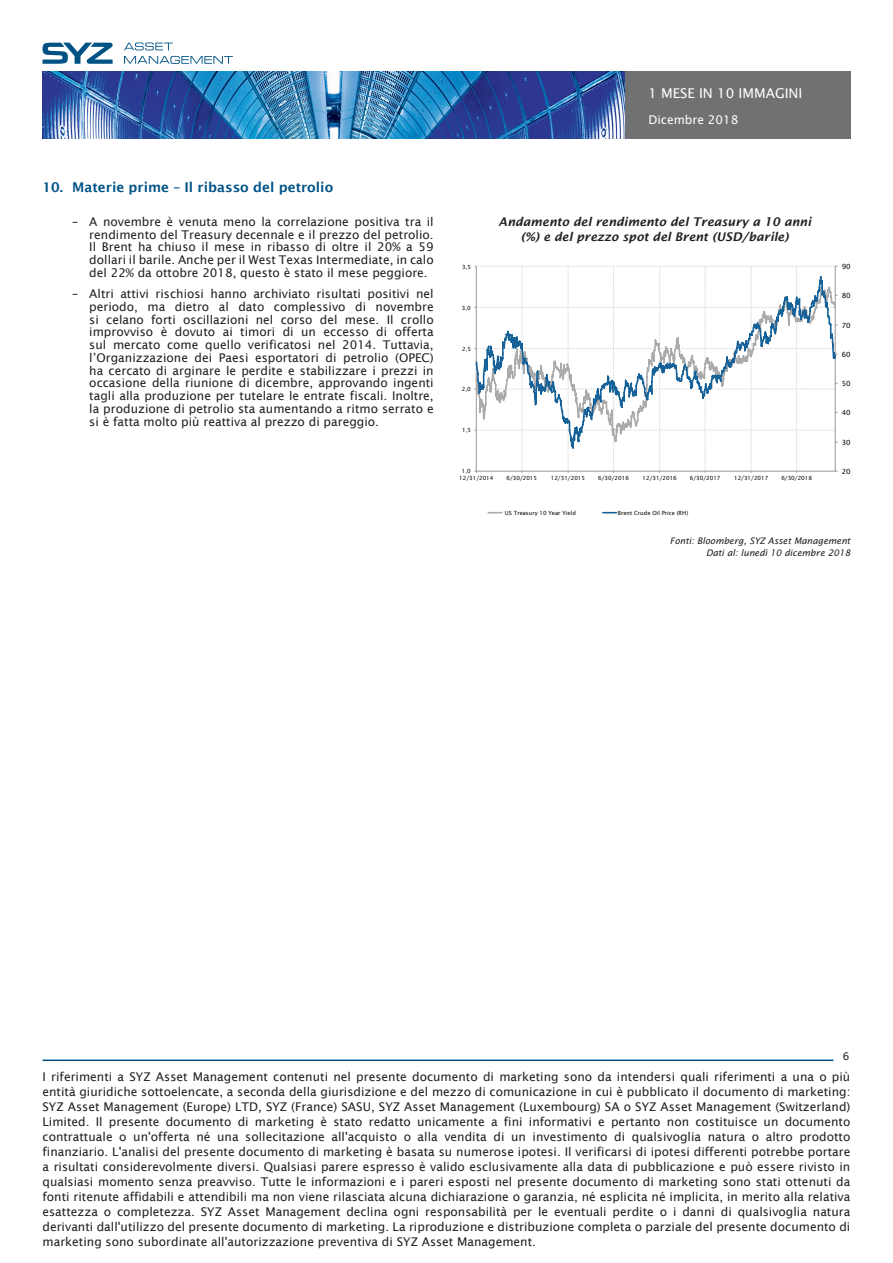
<style>
.page{position:relative;width:893px;height:1263px;background:#fff}
.page>*{position:absolute;margin:0;border:0;box-sizing:border-box;transform-origin:0 0}
.t1{font:600 13.5px "Lucida Sans";color:#005387}
.t2{font:13.5px "Lucida Sans";color:#fff}
.t3{font:12px/12.8px "Lucida Sans";color:#231f20;text-align:justify}
.Graph_TITLES{font:italic 600 12px/15px "Lucida Sans";color:#231f20;text-align:center}
.t4{font:12px "Lucida Sans";color:#fff}
.t5{font:10.5px "Lucida Sans";color:#231f20}
.Source_data{font:italic 9px "Lucida Sans";color:#231f20}
.t6{font:7.05px "Lucida Sans";color:#050504}
.t7{font:5.7px "Lucida Sans";color:#050504}
</style>
<div class="page">
<svg style="left:124px;top:43px;width:49px;height:7px"></svg>
<svg style="left:124px;top:56px;width:109px;height:8px"></svg>
<svg style="left:43px;top:43px;width:70px;height:21px"></svg>
<img style="left:43px;top:72px;width:807px;height:67px">
<hr style="left:43px;top:1059px;width:790px;height:2px;background:#005285">
<svg style="left:474px;top:266px;width:363px;height:207px"></svg>
<svg style="left:476px;top:275px;width:359px;height:175px"></svg>
<svg style="left:488px;top:512px;width:14px;height:1px"></svg>
<svg style="left:603px;top:512px;width:13px;height:1px"></svg>
<p class="t1" style="left:43px;top:180px;width:292px">10. Materie prime – Il ribasso del petrolio</p>
<p class="t3" style="left:89px;top:215px;width:346px;text-indent:-17px">– A novembre è venuta meno la correlazione positiva tra il rendimento del Treasury decennale e il prezzo del petrolio.<br>Il Brent ha chiuso il mese in ribasso di oltre il 20% a 59 dollari il barile. Anche per il West Texas Intermediate, in calo del 22% da ottobre 2018, questo è stato il mese peggiore.</p>
<p class="t3" style="left:89px;top:287px;width:346px;text-indent:-17px">– Altri attivi rischiosi hanno archiviato risultati positivi nel periodo, ma dietro al dato complessivo di novembre si celano forti oscillazioni nel corso del mese. Il crollo improvviso è dovuto ai timori di un eccesso di offerta sul mercato come quello verificatosi nel 2014. Tuttavia, l’Organizzazione dei Paesi esportatori di petrolio (OPEC) ha cercato di arginare le perdite e stabilizzare i prezzi in occasione della riunione di dicembre, approvando ingenti tagli alla produzione per tutelare le entrate fiscali. Inoltre, la produzione di petrolio sta aumentando a ritmo serrato e si è fatta molto più reattiva al prezzo di pareggio.</p>
<p class="t2" style="left:648px;top:85px;width:156px">1 MESE IN 10 IMMAGINI</p>
<p class="t4" style="left:648px;top:113px;width:91px">Dicembre 2018</p>
<p class="t7" style="left:462px;top:263px;width:10px">3,5</p>
<p class="t7" style="left:462px;top:304px;width:10px">3,0</p>
<p class="t7" style="left:462px;top:345px;width:10px">2,5</p>
<p class="t7" style="left:462px;top:386px;width:10px">2,0</p>
<p class="t7" style="left:462px;top:427px;width:10px">1,5</p>
<p class="Graph_TITLES" style="left:498px;top:214px;width:314px">Andamento del rendimento del Treasury a 10 anni (%) e del prezzo spot del Brent (USD/barile)</p>
<p class="t7" style="left:462px;top:468px;width:10px">1,0</p>
<p class="t7" style="left:459px;top:475px;width:36px">12/31/2014</p>
<p class="t7" style="left:506px;top:475px;width:32px">6/30/2015</p>
<p class="t7" style="left:551px;top:475px;width:36px">12/31/2015</p>
<p class="t7" style="left:598px;top:475px;width:32px">6/30/2016</p>
<p class="t7" style="left:642px;top:475px;width:36px">12/31/2016</p>
<p class="t7" style="left:690px;top:475px;width:32px">6/30/2017</p>
<p class="t7" style="left:734px;top:475px;width:36px">12/31/2017</p>
<p class="t7" style="left:781px;top:475px;width:32px">6/30/2018</p>
<p class="t7" style="left:505px;top:510px;width:72px">US Treasury 10 Year Yield</p>
<p class="t7" style="left:618px;top:510px;width:72px">Brent Crude Oil Price (RH)</p>
<p class="t6" style="left:842px;top:263px;width:10px">90</p>
<p class="t6" style="left:842px;top:292px;width:10px">80</p>
<p class="t6" style="left:842px;top:321px;width:10px">70</p>
<p class="t6" style="left:842px;top:350px;width:10px">60</p>
<p class="t6" style="left:842px;top:380px;width:10px">50</p>
<p class="t6" style="left:842px;top:409px;width:10px">40</p>
<p class="t6" style="left:842px;top:438px;width:10px">30</p>
<p class="t6" style="left:842px;top:467px;width:10px">20</p>
<p class="Source_data" style="left:670px;top:535px;width:182px">Fonti: Bloomberg, SYZ Asset Management</p>
<p class="Source_data" style="left:706px;top:547px;width:146px">Dati al: lunedì 10 dicembre 2018</p>
<p class="t5" style="left:843px;top:1050px;width:8px">6</p>
<p class="t3" style="left:43px;top:1070px;width:809px;line-height:15px">I riferimenti a SYZ Asset Management contenuti nel presente documento di marketing sono da intendersi quali riferimenti a una o più entità giuridiche sottoelencate, a seconda della giurisdizione e del mezzo di comunicazione in cui è pubblicato il documento di marketing:<br>SYZ Asset Management (Europe) LTD, SYZ (France) SASU, SYZ Asset Management (Luxembourg) SA o SYZ Asset Management (Switzerland)<br>Limited. Il presente documento di marketing è stato redatto unicamente a fini informativi e pertanto non costituisce un documento contrattuale o un'offerta né una sollecitazione all'acquisto o alla vendita di un investimento di qualsivoglia natura o altro prodotto finanziario. L'analisi del presente documento di marketing è basata su numerose ipotesi. Il verificarsi di ipotesi differenti potrebbe portare a risultati considerevolmente diversi. Qualsiasi parere espresso è valido esclusivamente alla data di pubblicazione e può essere rivisto in qualsiasi momento senza preavviso. Tutte le informazioni e i pareri esposti nel presente documento di marketing sono stati ottenuti da fonti ritenute affidabili e attendibili ma non viene rilasciata alcuna dichiarazione o garanzia, né esplicita né implicita, in merito alla relativa esattezza o completezza. SYZ Asset Management declina ogni responsabilità per le eventuali perdite o i danni di qualsivoglia natura derivanti dall'utilizzo del presente documento di marketing. La riproduzione e distribuzione completa o parziale del presente documento di marketing sono subordinate all'autorizzazione preventiva di SYZ Asset Management.</p>
</div>
